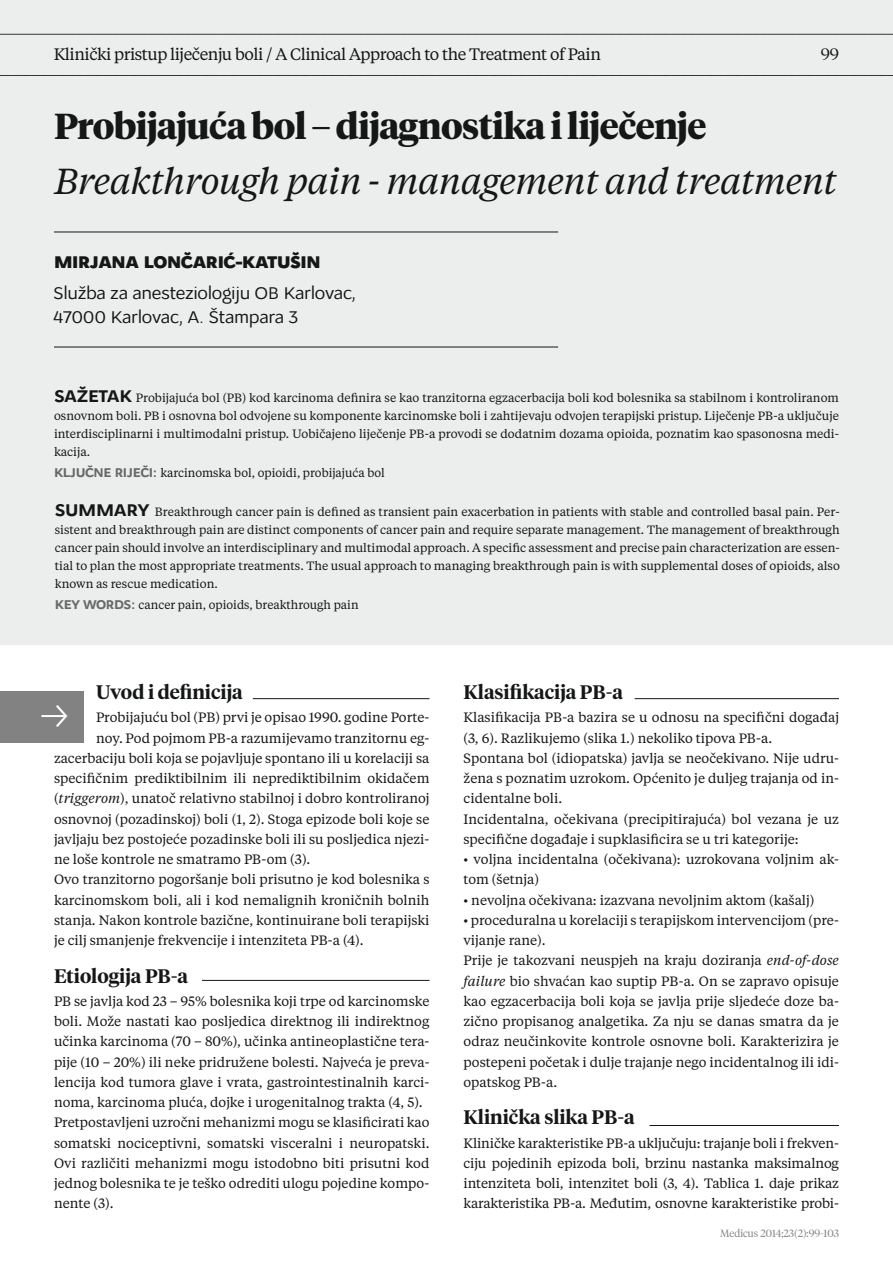
<style>
.page{position:relative;width:893px;height:1263px;background:#fff}
.page>*{position:absolute;margin:0;border:0;box-sizing:border-box;transform-origin:0 0}
.t1{font:italic 36px "Tiempos Headline";letter-spacing:-.02em;color:#151616}
.t2{font:700 36px "Tiempos Headline";letter-spacing:-.02em;color:#151616}
.t3{font:600 19.5px "Tiempos Headline";color:#151616}
.t4{font:18px/24px "Osnova Pro";letter-spacing:-.02em;color:#151616}
.t5{font:800 18px "Osnova Pro";letter-spacing:-.02em;color:#151616}
.t6{font:16.5px "Tiempos Headline";letter-spacing:-.03em;color:#151616}
.t7{font:300 16.5px "Tiempos Headline";color:#151616}
.t8{font:13.5px/20.2px "Tiempos Headline";color:#151616}
.t9{font:12px/18px "Tiempos Headline";color:#151616;text-align:justify}
.t10{font:300 10.5px "Tiempos Headline";color:#818281}
.s1{font-family:"Osnova Pro";font-weight:700;font-size:18px}
.s2{font-family:"Osnova Pro";font-weight:700;font-size:13.5px;color:#686868}
.s3{font-style:italic}
</style>
<div class="page">
<div style="left:0;top:0;width:893px;height:644px;background:#eceded"></div>
<hr style="left:54px;top:232px;width:504px;height:1px;background:#151616">
<hr style="left:54px;top:347px;width:504px;height:1px;background:#151616">
<div style="left:0;top:691px;width:83px;height:51px;background:#818281"></div>
<svg style="left:0;top:75px;width:893px;height:1px"></svg>
<svg style="left:0;top:34px;width:893px;height:1px"></svg>
<hr style="left:253px;top:698px;width:176px;height:1px;background:#151616">
<hr style="left:649px;top:1125px;width:190px;height:1px;background:#151616">
<hr style="left:635px;top:698px;width:204px;height:1px;background:#151616">
<hr style="left:202px;top:980px;width:227px;height:1px;background:#151616">
<p class="t6" style="left:54px;top:43px;width:549px">Klinički pristup liječenju boli / A Clinical Approach to the Treatment of Pain</p>
<p class="t7" style="left:821px;top:43px;width:20px">99</p>
<h1 class="t2" style="left:54px;top:101px;width:654px">Probijajuća bol – dijagnostika i liječenje</h1>
<h1 class="t1" style="left:54px;top:157px;width:785px">Breakthrough pain - management and treatment</h1>
<h3 class="t5" style="left:54px;top:250px;width:268px">MIRJANA LONČARIĆ-KATUŠIN</h3>
<h3 class="t4" style="left:53px;top:281px;width:305px">Služba za anesteziologiju OB Karlovac,<br>47000 Karlovac, A. Štampara 3</h3>
<p class="t9" style="left:54px;top:388px;width:786px"><span class="s1">SAŽETAK</span> Probijajuća bol (PB) kod karcinoma definira se kao tranzitorna egzacerbacija boli kod bolesnika sa stabilnom i kontroliranom osnovnom boli. PB i osnovna bol odvojene su komponente karcinomske boli i zahtijevaju odvojen terapijski pristup. Liječenje PB-a uključuje interdisciplinarni i multimodalni pristup. Uobičajeno liječenje PB-a provodi se dodatnim dozama opioida, poznatim kao spasonosna medi&shy;kacija.</p>
<p class="t9" style="left:54px;top:463px;width:332px"><span class="s2">KLJUČNE RIJEČI:</span> karcinomska bol, opioidi, probijajuća bol</p>
<p class="t9" style="left:55px;top:502px;width:787px"><span class="s1">SUMMARY</span> Breakthrough cancer pain is defined as transient pain exacerbation in patients with stable and controlled basal pain. Per&shy;sistent and breakthrough pain are distinct components of cancer pain and require separate management. The management of breakthrough cancer pain should involve an interdisciplinary and multimodal approach. A specific assessment and precise pain characterization are essen&shy;tial to plan the most appropriate treatments. The usual approach to managing breakthrough pain is with supplemental doses of opioids, also known as rescue medication.</p>
<p class="t9" style="left:55px;top:595px;width:305px"><span class="s2">KEY WORDS:</span> cancer pain, opioids, breakthrough pain</p>
<h2 class="t3" style="left:96px;top:679px;width:148px">Uvod i definicija</h2>
<p class="t8" style="left:96px;top:707px;width:335px">Probijajuću bol (PB) prvi je opisao 1990. godine Porte-</p>
<p class="t8" style="left:96px;top:727px;width:335px">noy. Pod pojmom PB-a razumijevamo tranzitornu eg-</p>
<p class="t8" style="left:54px;top:747px;width:377px">zacerbaciju boli koja se pojavljuje spontano ili u korelaciji sa</p>
<p class="t8" style="left:54px;top:768px;width:377px">specifičnim prediktibilnim ili neprediktibilnim okidačem</p>
<p class="t8" style="left:54px;top:788px;width:377px">(<span class="s3">triggerom</span>), unatoč relativno stabilnoj i dobro kontroliranoj</p>
<p class="t8" style="left:54px;top:808px;width:377px">osnovnoj (pozadinskoj) boli (1, 2). Stoga epizode boli koje se</p>
<p class="t8" style="left:54px;top:828px;width:377px">javljaju bez postojeće pozadinske boli ili su posljedica njezi-</p>
<p class="t8" style="left:54px;top:849px;width:258px">ne loše kontrole ne smatramo PB-om (3).</p>
<p class="t8" style="left:54px;top:869px;width:377px">Ovo tranzitorno pogoršanje boli prisutno je kod bolesnika s</p>
<p class="t8" style="left:54px;top:889px;width:377px">karcinomskom boli, ali i kod nemalignih kroničnih bolnih</p>
<p class="t8" style="left:54px;top:909px;width:377px">stanja. Nakon kontrole bazične, kontinuirane boli terapijski</p>
<p class="t8" style="left:54px;top:930px;width:311px">je cilj smanjenje frekvencije i intenziteta PB-a (4).</p>
<h2 class="t3" style="left:54px;top:962px;width:136px">Etiologija PB-a</h2>
<p class="t8" style="left:54px;top:990px;width:377px">PB se javlja kod 23 – 95% bolesnika koji trpe od karcinomske boli. Može nastati kao posljedica direktnog ili indirektnog učinka karcinoma (70 – 80%), učinka antineoplastične tera&shy;pije (10 – 20%) ili neke pridružene bolesti. Najveća je preva&shy;lencija kod tumora glave i vrata, gastrointestinalnih karci&shy;noma, karcinoma pluća, dojke i urogenitalnog trakta (4, 5).<br>Pretpostavljeni uzročni mehanizmi mogu se klasificirati kao somatski nociceptivni, somatski visceralni i neuropatski.<br>Ovi različiti mehanizmi mogu istodobno biti prisutni kod jednog bolesnika te je teško odrediti ulogu pojedine kompo&shy;nente (3).</p>
<h2 class="t3" style="left:463px;top:679px;width:161px">Klasifikacija PB-a</h2>
<p class="t8" style="left:463px;top:707px;width:377px">Klasifikacija PB-a bazira se u odnosu na specifični događaj (3, 6). Razlikujemo (slika 1.) nekoliko tipova PB-a.<br>Spontana bol (idiopatska) javlja se neočekivano. Nije udru&shy;žena s poznatim uzrokom. Općenito je duljeg trajanja od in&shy;cidentalne boli.<br>Incidentalna, očekivana (precipitirajuća) bol vezana je uz specifične događaje i supklasificira se u tri kategorije:</p>
<p class="t8" style="left:463px;top:849px;width:377px">• voljna incidentalna (očekivana): uzrokovana voljnim ak&shy;tom (šetnja)</p>
<p class="t8" style="left:463px;top:889px;width:352px">• nevoljna očekivana: izazvana nevoljnim aktom (kašalj)</p>
<p class="t8" style="left:463px;top:909px;width:377px">• proceduralna u korelaciji s terapijskom intervencijom (pre&shy;vijanje rane).<br>Prije je takozvani neuspjeh na kraju doziranja <span class="s3">end-of-dose failure</span> bio shvaćan kao suptip PB-a. On se zapravo opisuje kao egzacerbacija boli koja se javlja prije sljedeće doze ba&shy;zično propisanog analgetika. Za nju se danas smatra da je odraz neučinkovite kontrole osnovne boli. Karakterizira je postepeni početak i dulje trajanje nego incidentalnog ili idi&shy;opatskog PB-a.</p>
<h2 class="t3" style="left:463px;top:1104px;width:173px">Klinička slika PB-a</h2>
<p class="t8" style="left:463px;top:1132px;width:377px;text-align:justify">Kliničke karakteristike PB-a uključuju: trajanje boli i frekven&shy;ciju pojedinih epizoda boli, brzinu nastanka maksimalnog intenziteta boli, intenzitet boli (3, 4). Tablica 1. daje prikaz karakteristika PB-a. Međutim, osnovne karakteristike probi-</p>
<p class="t10" style="left:720px;top:1226px;width:120px">Medicus 2014;23(2):99-103</p>
</div>
